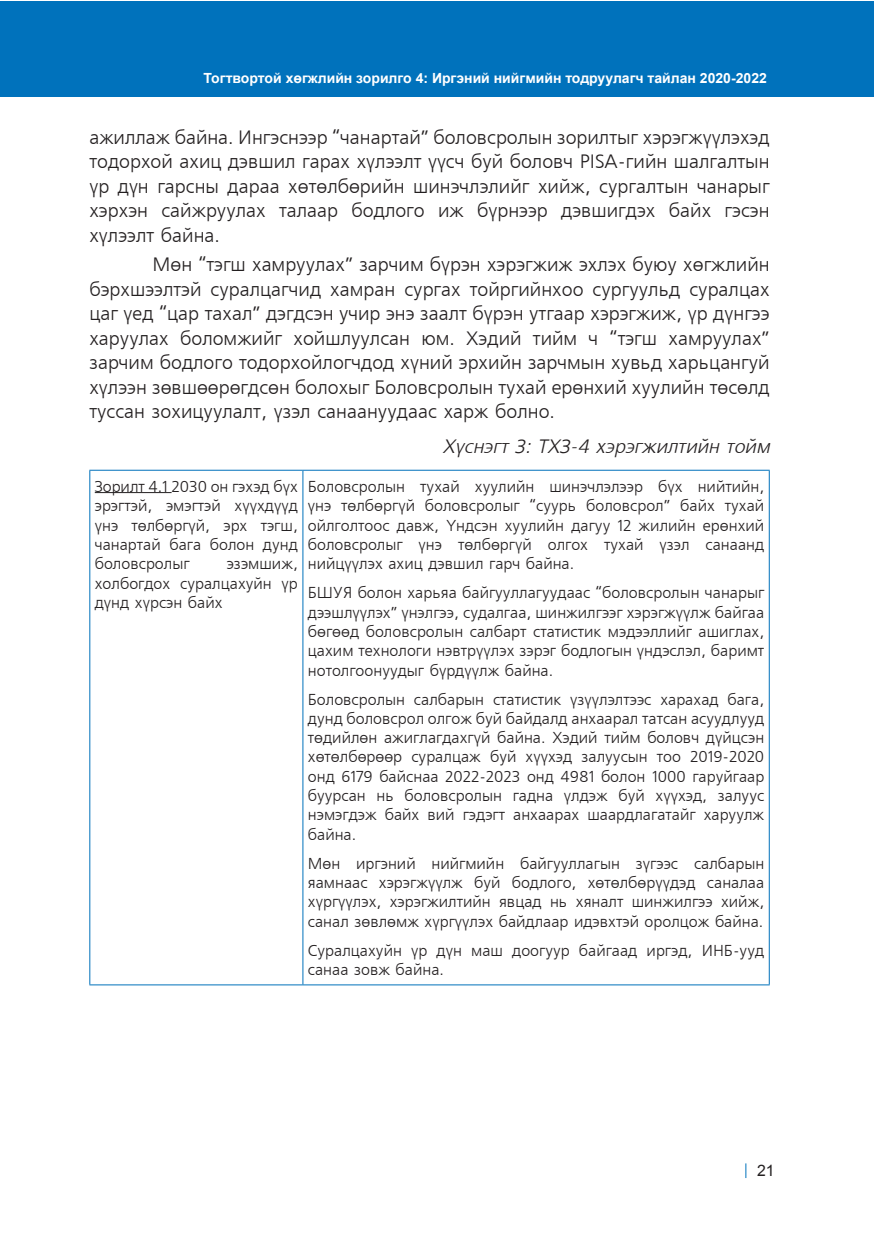
<style>
.page{position:relative;width:874px;height:1241px;background:#fff}
.page>*{position:absolute;margin:0;border:0;box-sizing:border-box;transform-origin:0 0}
.t1{font:19.25px/24.5px "Mogul Freeset";color:#231f20;text-align:justify}
.t2{font:italic 19.25px "Mogul Freeset";color:#231f20}
.t3{font:15.75px/19.2px "Mogul Freeset";color:#231f20;text-align:justify}
.t4{font:15.75px "Mogul Arial";color:#231f20}
.t5{font:700 14px "Mogul Arial";color:#fff}
</style>
<div class="page">
<svg style="left:745px;top:1163px;width:1px;height:14px"></svg>
<div style="left:0;top:1px;width:873px;height:96px;background:#0072bc"></div>
<hr style="left:89px;top:469px;width:214px;height:1px;background:#0071bb">
<hr style="left:89px;top:470px;width:1px;height:514px;background:#0071bb">
<hr style="left:303px;top:469px;width:466px;height:1px;background:#0071bb">
<hr style="left:302px;top:470px;width:1px;height:514px;background:#0071bb">
<hr style="left:768px;top:470px;width:1px;height:514px;background:#0071bb">
<hr style="left:89px;top:984px;width:214px;height:1px;background:#0071bb">
<hr style="left:303px;top:984px;width:466px;height:1px;background:#0071bb">
<hr style="left:95px;top:492px;width:76px;height:1px;background:#231f20">
<p class="t5" style="left:203px;top:70px;width:564px">Тогтвортой хөгжлийн зорилго 4: Иргэний нийгмийн тодруулагч тайлан 2020-2022</p>
<p class="t1" style="left:89px;top:126px;width:681px">ажиллаж байна. Ингэснээр “чанартай” боловсролын зорилтыг хэрэгжүүлэхэд тодорхой ахиц дэвшил гарах хүлээлт үүсч буй боловч PISA-гийн шалгалтын үр дүн гарсны дараа хөтөлбөрийн шинэчлэлийг хийж, сургалтын чанарыг хэрхэн сайжруулах талаар бодлого иж бүрнээр дэвшигдэх байх гэсэн хүлээлт байна.</p>
<p class="t1" style="left:89px;top:254px;width:681px;text-indent:63px">Мөн “тэгш хамруулах” зарчим бүрэн хэрэгжиж эхлэх буюу хөгжлийн бэрхшээлтэй суралцагчид хамран сургах тойргийнхоо сургуульд суралцах цаг үед “цар тахал” дэгдсэн учир энэ заалт бүрэн утгаар хэрэгжиж, үр дүнгээ харуулах боломжийг хойшлуулсан юм. Хэдий тийм ч “тэгш хамруулах” зарчим бодлого тодорхойлогчдод хүний эрхийн зарчмын хувьд харьцангуй хүлээн зөвшөөрөгдсөн болохыг Боловсролын тухай ерөнхий хуулийн төсөлд туссан зохицуулалт, үзэл санаануудаас харж болно.</p>
<p class="t2" style="left:442px;top:438px;width:328px">Хүснэгт 3: ТХЗ-4 хэрэгжилтийн тойм</p>
<p class="t3" style="left:95px;top:478px;width:204px">Зорилт 4.1 2030 он гэхэд бүх эрэгтэй, эмэгтэй хүүхдүүд үнэ төлбөргүй, эрх тэгш, чанартай бага болон дунд боловсролыг</p>
<p class="t3" style="left:308px;top:478px;width:457px">Боловсролын тухай хуулийн шинэчлэлээр бүх нийтийн, үнэ төлбөргүй боловсролыг “суурь боловсрол” байх тухай ойлголтоос давж, Үндсэн хуулийн дагуу 12 жилийн ерөнхий боловсролыг үнэ төлбөргүй олгох тухай үзэл санаанд нийцүүлэх ахиц дэвшил гарч байна.</p>
<p class="t3" style="left:308px;top:584px;width:457px">БШУЯ болон харьяа байгууллагуудаас “боловсролын чанарыг дээшлүүлэх” үнэлгээ, судалгаа, шинжилгээг хэрэгжүүлж байгаа бөгөөд боловсролын салбарт статистик мэдээллийг ашиглах, цахим технологи нэвтрүүлэх зэрэг бодлогын үндэслэл, баримт нотолгоонуудыг бүрдүүлж байна.</p>
<p class="t3" style="left:308px;top:690px;width:457px">Боловсролын салбарын статистик үзүүлэлтээс харахад бага, дунд боловсрол олгож буй байдалд анхаарал татсан асуудлууд төдийлөн ажиглагдахгүй байна. Хэдий тийм боловч дүйцсэн хөтөлбөрөөр суралцаж буй хүүхэд залуусын тоо 2019-2020 онд 6179 байснаа 2022-2023 онд 4981 болон 1000 гаруйгаар буурсан нь боловсролын гадна үлдэж буй хүүхэд, залуус нэмэгдэж байх вий гэдэгт анхаарах шаардлагатайг харуулж байна.</p>
<p class="t3" style="left:308px;top:854px;width:457px">Мөн иргэний нийгмийн байгууллагын зүгээс салбарын яамнаас хэрэгжүүлж буй бодлого, хөтөлбөрүүдэд саналаа хүргүүлэх, хэрэгжилтийн явцад нь хяналт шинжилгээ хийж, санал зөвлөмж хүргүүлэх байдлаар идэвхтэй оролцож байна.</p>
<p class="t3" style="left:308px;top:941px;width:457px">Суралцахуйн үр дүн маш доогуур байгаад иргэд, ИНБ-ууд санаа зовж байна.</p>
<p class="t3" style="left:95px;top:555px;width:204px;text-indent:132px">эзэмшиж, холбогдох суралцахуйн үр дүнд хүрсэн байх</p>
<p class="t4" style="left:756px;top:1161px;width:19px">21</p>
</div>
